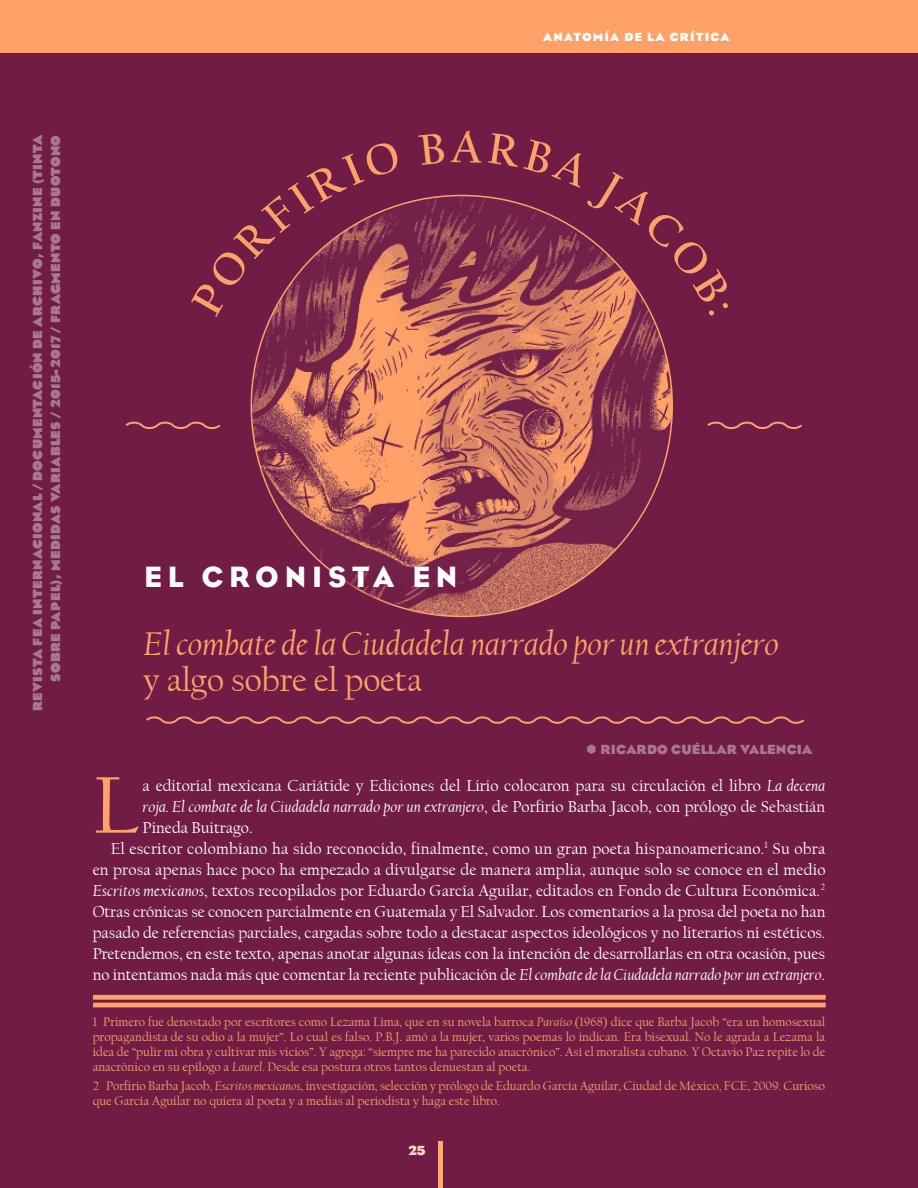
<style>
.page{position:relative;width:918px;height:1188px;background:#fff}
.page>*{position:absolute;margin:0;border:0;box-sizing:border-box;transform-origin:0 0}
.t1{font:83.4px "Californian FB";color:#ffa168}
.t2{font:italic 34.5px "Californian FB";letter-spacing:-.005em;color:#ffa168}
.t3{font:34.5px "Californian FB";letter-spacing:-.005em;color:#ffa168}
.t4{font:30px "Eagle";letter-spacing:.195em;color:#fff}
.t5{font:16.5px "Californian FB";color:#fff}
.t6{font:italic 16.5px "Californian FB";color:#fff}
.t7{font:900 13.5px/18px "Eagle";letter-spacing:.025em;color:#a9778f;text-align:right}
.t8{font:700 13.5px "Eagle";letter-spacing:.01em;color:#a9778f}
.t9{font:700 13.5px "Eagle";color:#ffd9c2}
.t10{font:12.9px/15px "Californian FB";color:#ffa168;text-align:justify}
.t11{font:700 12px "Eagle";letter-spacing:.1em;color:#fff}
.s1{font-style:italic}
.s2{font-style:normal}
</style>
<div class="page">
<div style="left:0;top:0;width:918px;height:54px;background:#ffa168"></div>
<div style="left:0;top:54px;width:918px;height:1134px;background:#701c45"></div>
<svg style="left:93px;top:995px;width:733px;height:12px"></svg>
<img style="left:251px;top:195px;width:421px;height:421px;border-radius:210px">
<div style="left:149px;top:569px;width:325px;height:38px;background:#701c45"></div>
<svg style="left:125px;top:421px;width:96px;height:8px"></svg>
<svg style="left:146px;top:716px;width:658px;height:8px"></svg>
<svg style="left:707px;top:421px;width:95px;height:8px"></svg>
<div style="left:438px;top:1142px;width:5px;height:46px;background:#ffab77"></div>
<svg style="left:344px;top:453px;width:9px;height:10px"></svg>
<svg style="left:270px;top:203px;width:131px;height:114px"></svg>
<svg style="left:488px;top:196px;width:165px;height:120px"></svg>
<p class="t11" style="left:543px;top:31px;width:178px">ANATOMÍA DE LA CRÍTICA</p>
<p class="t7" style="left:28px;top:711px;width:578px;rotate:-90deg">REVISTA FEA INTERNACIONAL / DOCUMENTACIÓN DE ARCHIVO, FANZINE (TINTA<br>SOBRE PAPEL), MEDIDAS VARIABLES / 2015-2017 / FRAGMENTO EN DUOTONO</p>
<h3 class="t4" style="left:144px;top:560px;width:315px">EL CRONISTA EN</h3>
<h2 class="t2" style="left:143px;top:624px;width:637px">El combate de la Ciudadela narrado por un extranjero</h2>
<h2 class="t3" style="left:143px;top:660px;width:280px">y algo sobre el poeta</h2>
<p class="t8" style="left:601px;top:742px;width:48px">RI CARDO</p>
<p class="t8" style="left:671px;top:742px;width:20px">CUÉLL</p>
<p class="t8" style="left:716px;top:742px;width:53px">AR VALEN</p>
<p class="t8" style="left:787px;top:742px;width:27px">CIA</p>
<h1 class="t1" style="left:93px;top:759px;width:47px">L</h1>
<p class="t5" style="left:143px;top:776px;width:684px">a editorial mexicana Cariátide y Ediciones del Lirio colocaron para su circulación el libro <span class="s1">La decena</span></p>
<p class="t6" style="left:143px;top:797px;width:684px">roja. El combate de la Ciudadela narrado por un extranjero<span class="s2">, de Porfirio Barba Jacob, con prólogo de Sebastián</span></p>
<p class="t5" style="left:143px;top:818px;width:112px">Pineda Buitrago.</p>
<p class="t5" style="left:111px;top:839px;width:716px">El escritor colombiano ha sido reconocido, finalmente, como un gran poeta hispanoamericano.<sup>1</sup> Su obra</p>
<p class="t5" style="left:93px;top:860px;width:734px">en prosa apenas hace poco ha empezado a divulgarse de manera amplia, aunque solo se conoce en el medio</p>
<p class="t5" style="left:93px;top:881px;width:734px"><span class="s1">Escritos mexicanos</span>, textos recopilados por Eduardo García Aguilar, editados en Fondo de Cultura Económica.<sup>2</sup></p>
<p class="t5" style="left:93px;top:902px;width:734px">Otras crónicas se conocen parcialmente en Guatemala y El Salvador. Los comentarios a la prosa del poeta no han</p>
<p class="t5" style="left:93px;top:923px;width:734px">pasado de referencias parciales, cargadas sobre todo a destacar aspectos ideológicos y no literarios ni estéticos.</p>
<p class="t5" style="left:93px;top:944px;width:734px">Pretendemos, en este texto, apenas anotar algunas ideas con la intención de desarrollarlas en otra ocasión, pues</p>
<p class="t5" style="left:93px;top:965px;width:734px">no intentamos nada más que comentar la reciente publicación de <span class="s1">El combate de la Ciudadela narrado por un extranjero</span>.</p>
<p class="t10" style="left:93px;top:1014px;width:734px">1 Primero fue denostado por escritores como Lezama Lima, que en su novela barroca <span class="s1">Paraíso</span> (1968) dice que Barba Jacob “era un homosexual propagandista de su odio a la mujer”. Lo cual es falso. P.B.J. amó a la mujer, varios poemas lo indican. Era bisexual. No le agrada a Lezama la idea de “pulir mi obra y cultivar mis vicios”. Y agrega: “siempre me ha parecido anacrónico”. Así el moralista cubano. Y Octavio Paz repite lo de anacrónico en su epílogo a <span class="s1">Laurel</span>. Desde esa postura otros tantos denuestan al poeta.</p>
<p class="t10" style="left:93px;top:1079px;width:734px">2 Porfirio Barba Jacob, <span class="s1">Escritos mexicanos</span>, investigación, selección y prólogo de Eduardo García Aguilar, Ciudad de México, FCE, 2009. Curioso que García Aguilar no quiera al poeta y a medias al periodista y haga este libro.</p>
<p class="t9" style="left:408px;top:1143px;width:19px">25</p>
</div>
